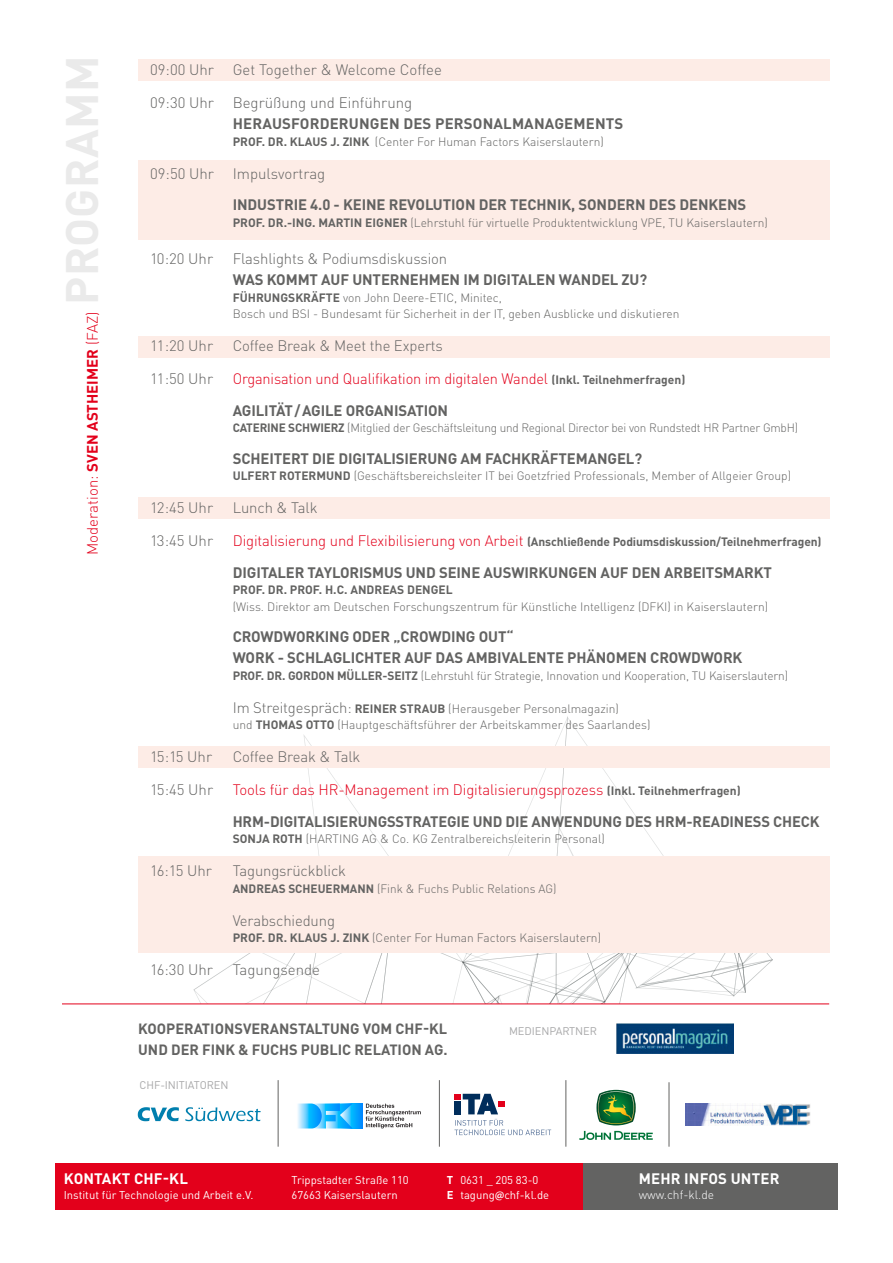
<style>
.page{position:relative;width:893px;height:1263px;background:#fff}
.page>*{position:absolute;margin:0;border:0;box-sizing:border-box;transform-origin:0 0}
.t1{font:700 45px "DINOT";letter-spacing:.01em;color:#eaeaea}
.t2{font:700 15px/21px "DINOT";letter-spacing:-.01em;color:#636362}
.t3{font:300 15px "DINOT";letter-spacing:-.01em;color:#636362}
.t4{font:300 15px/31.5px "DINOT";letter-spacing:-.01em;color:#e3001b}
.t5{font:700 15px "DINOT";letter-spacing:.01em;color:#636362}
.t6{font:700 15px "DINOT";letter-spacing:.01em;color:#fff}
.t7{font:700 14.7px "DINOT";color:#636362}
.t8{font:300 12px/16.5px "DINOT";color:#636362}
.t9{font:700 12px "DINOT";letter-spacing:-.01em;color:#636362}
.t10{font:300 12px "DINOT";color:#fff}
.t11{font:11.25px/15px "DINOT";color:#fff}
.t12{font:10.95px "DINOT";letter-spacing:-.005em;color:#a7a7a8}
.s1{font-weight:700}
.s2{font-weight:700;font-size:12px;color:#636362}
.s3{font-weight:700;color:#636362}
.s4{font-weight:300;font-size:15px;color:#e3001b}
.s5{font-size:15px}
.s6{font-weight:300;color:#e3001b}
.s7{font-size:12px}
.s8{font-family:"Myriad Pro";font-weight:600;font-size:12.75px}
</style>
<div class="page">
<svg style="left:160px;top:716px;width:612px;height:287px"></svg>
<div style="left:55px;top:1163px;width:783px;height:47px;background:#e3001b"></div>
<div style="left:138px;top:59px;width:691px;height:21px;background:#fdece6"></div>
<div style="left:138px;top:336px;width:691px;height:21px;background:#fdece6"></div>
<div style="left:138px;top:498px;width:691px;height:21px;background:#fdece6"></div>
<div style="left:138px;top:746px;width:691px;height:22px;background:#fdece6"></div>
<div style="left:138px;top:160px;width:691px;height:79px;background:#fdece6"></div>
<div style="left:138px;top:856px;width:691px;height:96px;background:#fdece6"></div>
<div style="left:584px;top:1163px;width:254px;height:47px;background:#636362"></div>
<hr style="left:62px;top:1003px;width:767px;height:1px;background:#e3001b">
<svg style="left:185px;top:1107px;width:76px;height:14px"></svg>
<svg style="left:138px;top:1107px;width:41px;height:14px"></svg>
<img style="left:686px;top:1103px;width:125px;height:22px">
<svg style="left:366px;top:1104px;width:55px;height:24px"></svg>
<svg style="left:353px;top:1103px;width:9px;height:25px"></svg>
<svg style="left:297px;top:1103px;width:56px;height:25px"></svg>
<svg style="left:454px;top:1094px;width:97px;height:41px"></svg>
<svg style="left:596px;top:1090px;width:40px;height:35px"></svg>
<svg style="left:579px;top:1131px;width:74px;height:9px"></svg>
<img style="left:617px;top:1023px;width:116px;height:30px">
<hr style="left:278px;top:1080px;width:1px;height:67px;background:#636362">
<hr style="left:439px;top:1080px;width:1px;height:67px;background:#636362">
<hr style="left:566px;top:1080px;width:1px;height:67px;background:#636362">
<hr style="left:669px;top:1082px;width:1px;height:65px;background:#636362">
<h1 class="t1" style="left:52px;top:305px;width:251px;rotate:-90deg">PROGRAMM</h1>
<p class="t4" style="left:77px;top:555px;width:245px;rotate:-90deg">Moderation: <span class="s1">SVEN ASTHEIMER</span> (FAZ)</p>
<p class="t3" style="left:150px;top:61px;width:293px">09:00 Uhr Get Together &amp; Welcome Coffee</p>
<p class="t3" style="left:150px;top:94px;width:264px">09:30 Uhr Begrüßung und Einführung</p>
<p class="t5" style="left:233px;top:114px;width:392px">HERAUSFORDERUNGEN DES PERSONALMANAGEMENTS</p>
<p class="t8" style="left:233px;top:133px;width:373px"><span class="s1">PROF. DR. KLAUS J. ZINK</span> (Center For Human Factors Kaiserslautern)</p>
<p class="t3" style="left:150px;top:164px;width:177px">09:50 Uhr Impulsvortrag</p>
<p class="t2" style="left:233px;top:194px;width:515px">INDUSTRIE 4.0 - KEINE REVOLUTION DER TECHNIK, SONDERN DES DENKENS</p>
<p class="t8" style="left:233px;top:214px;width:537px"><span class="s1">PROF. DR.-ING. MARTIN EIGNER</span> (Lehrstuhl für virtuelle Produktentwicklung VPE, TU Kaiserslautern)</p>
<p class="t3" style="left:150px;top:250px;width:64px">10:20 Uhr</p>
<p class="t3" style="left:233px;top:250px;width:216px">Flashlights &amp; Podiumsdiskussion</p>
<p class="t2" style="left:233px;top:269px;width:416px">WAS KOMMT AUF UNTERNEHMEN IM DIGITALEN WANDEL ZU?</p>
<p class="t8" style="left:233px;top:289px;width:448px"><span class="s1">FÜHRUNGSKRÄFTE</span> von John Deere-ETIC, Minitec,<br>Bosch und BSI - Bundesamt für Sicherheit in der IT, geben Ausblicke und diskutieren</p>
<p class="t3" style="left:150px;top:337px;width:64px">11:20 Uhr</p>
<p class="t3" style="left:233px;top:337px;width:212px">Coffee Break &amp; Meet the Experts</p>
<p class="t3" style="left:150px;top:370px;width:64px">11:50 Uhr</p>
<p class="t4" style="left:233px;top:363px;width:454px">Organisation und Qualifikation im digitalen Wandel <span class="s2">(Inkl. Teilnehmerfragen)<br></span><span class="s3">AGILITÄT/AGILE ORGANISATION</span></p>
<p class="t8" style="left:233px;top:420px;width:567px"><span class="s1">CATERINE SCHWIERZ</span> (Mitglied der Geschäftsleitung und Regional Director bei von Rundstedt HR Partner GmbH)</p>
<p class="t2" style="left:233px;top:447px;width:411px">SCHEITERT DIE DIGITALISIERUNG AM FACHKRÄFTEMANGEL?</p>
<p class="t8" style="left:233px;top:468px;width:560px"><span class="s1">ULFERT ROTERMUND</span> (Geschäftsbereichsleiter IT bei Goetzfried Professionals, Member of Allgeier Group)</p>
<p class="t3" style="left:150px;top:499px;width:64px">12:45 Uhr</p>
<p class="t3" style="left:233px;top:499px;width:86px">Lunch &amp; Talk</p>
<p class="t3" style="left:150px;top:532px;width:64px">13:45 Uhr</p>
<p class="t9" style="left:233px;top:534px;width:590px"><span class="s4">Digitalisierung und Flexibilisierung von Arbeit</span> (Anschließende Podiumsdiskussion/Teilnehmerfragen)</p>
<p class="t2" style="left:233px;top:561px;width:541px">DIGITALER TAYLORISMUS UND SEINE AUSWIRKUNGEN AUF DEN ARBEITSMARKT</p>
<p class="t9" style="left:233px;top:582px;width:222px">PROF. DR. PROF. H.C. ANDREAS DENGEL</p>
<p class="t8" style="left:233px;top:598px;width:537px">(Wiss. Direktor am Deutschen Forschungszentrum für Künstliche Intelligenz (DFKI) in Kaiserslautern)</p>
<p class="t2" style="left:233px;top:626px;width:511px">CROWDWORKING ODER „CROWDING OUT“<br>WORK - SCHLAGLICHTER AUF DAS AMBIVALENTE PHÄNOMEN CROWDWORK</p>
<p class="t8" style="left:233px;top:667px;width:557px"><span class="s1">PROF. DR. GORDON MÜLLER-SEITZ</span> (Lehrstuhl für Strategie, Innovation und Kooperation, TU Kaiserslautern)</p>
<p class="t8" style="left:233px;top:700px;width:419px"><span class="s5">Im Streitgespräch:</span> <span class="s1">REINER STRAUB</span> (Herausgeber Personalmagazin)<br>und <span class="s1">THOMAS OTTO</span> (Hauptgeschäftsführer der Arbeitskammer des Saarlandes)</p>
<p class="t3" style="left:150px;top:748px;width:63px">15:15 Uhr</p>
<p class="t3" style="left:233px;top:748px;width:129px">Coffee Break &amp; Talk</p>
<p class="t3" style="left:150px;top:781px;width:64px">15:45 Uhr</p>
<p class="t2" style="left:233px;top:774px;width:588px;line-height:31.5px"><span class="s6">Tools für das HR-Management im Digitalisierungsprozess</span> <span class="s7">(Inkl. Teilnehmerfragen)<br></span>HRM-DIGITALISIERUNGSSTRATEGIE UND DIE ANWENDUNG DES HRM-READINESS CHECK</p>
<p class="t8" style="left:233px;top:831px;width:374px"><span class="s1">SONJA ROTH</span> (HARTING AG &amp; Co. KG Zentralbereichsleiterin Personal)</p>
<p class="t3" style="left:150px;top:862px;width:63px">16:15 Uhr</p>
<p class="t3" style="left:233px;top:862px;width:115px">Tagungsrückblick</p>
<p class="t8" style="left:233px;top:880px;width:325px"><span class="s1">ANDREAS SCHEUERMANN</span> (Fink &amp; Fuchs Public Relations AG)</p>
<p class="t3" style="left:233px;top:911px;width:104px">Verabschiedung</p>
<p class="t8" style="left:233px;top:930px;width:370px"><span class="s1">PROF. DR. KLAUS J. ZINK</span> (Center For Human Factors Kaiserslautern)</p>
<p class="t3" style="left:150px;top:961px;width:64px">16:30 Uhr</p>
<p class="t3" style="left:233px;top:961px;width:89px">Tagungsende</p>
<p class="t7" style="left:138px;top:1019px;width:311px">KOOPERATIONSVERANSTALTUNG VOM CHF-KL</p>
<p class="t12" style="left:509px;top:1024px;width:89px">MEDIENPARTNER</p>
<p class="t7" style="left:138px;top:1040px;width:311px">UND DER FINK &amp; FUCHS PUBLIC RELATION AG.</p>
<p class="t12" style="left:139px;top:1078px;width:91px">CHF-INITIATOREN</p>
<p class="t6" style="left:64px;top:1169px;width:126px">KONTAKT CHF-KL</p>
<p class="t11" style="left:64px;top:1187px;width:191px">Institut für Technologie und Arbeit e.V.</p>
<p class="t11" style="left:292px;top:1172px;width:119px">Trippstadter Straße 110<br>67663 Kaiserslautern</p>
<p class="t11" style="left:447px;top:1172px;width:104px"><span class="s1">T</span> 0631 _ 205 83-0<br><span class="s1">E</span> tagung<span class="s8">@</span>chf-kl.de</p>
<p class="t6" style="left:639px;top:1169px;width:142px">MEHR INFOS UNTER</p>
<p class="t10" style="left:639px;top:1187px;width:77px">www.chf-kl.de</p>
</div>
